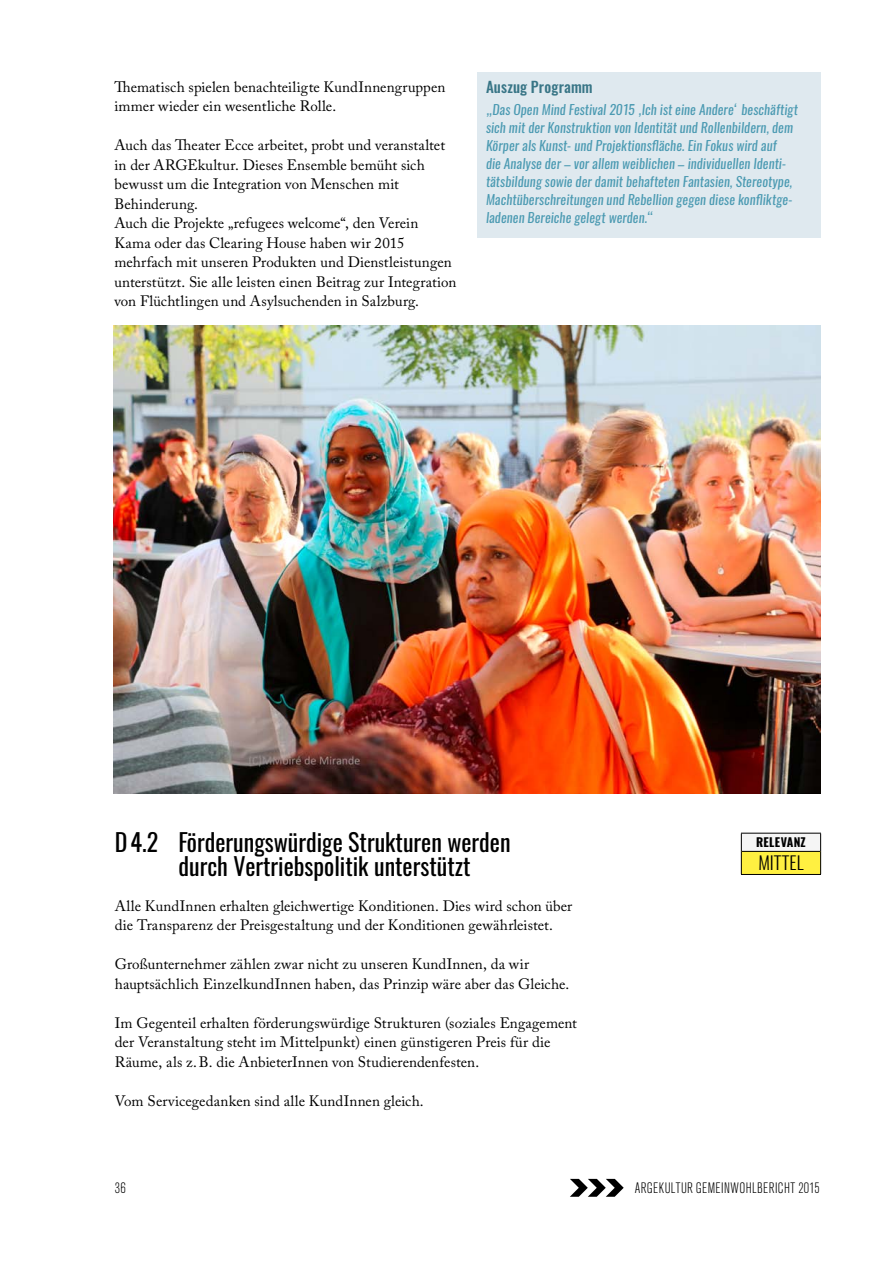
<style>
.page{position:relative;width:893px;height:1263px;background:#fff}
.page>*{position:absolute;margin:0;border:0;box-sizing:border-box;transform-origin:0 0}
.t1{font:24px/24px "Oswald";color:#000}
.t2{font:300 18px "Oswald";color:#000}
.t3{font:15px/19.5px "Adobe Caslon Pro";letter-spacing:.005em;color:#000}
.t4{font:300 condensed 15px "Akzidenz Grotesk Std";letter-spacing:.02em;color:#000}
.t5{font:500 15px "Oswald";letter-spacing:.01em;color:#387586}
.t6{font:300 14.85px "DIN Cond";letter-spacing:-.02em;color:#000}
.t7{font:italic 13.5px/18px "Oswald";letter-spacing:.01em;color:#4b9ab2}
.t8{font:700 12px "Oswald";letter-spacing:.025em;color:#000}
.s1{font-weight:900}
</style>
<div class="page">
<svg style="left:570px;top:1179px;width:54px;height:18px"></svg>
<img style="left:113px;top:326px;width:708px;height:468px">
<div style="left:741px;top:833px;width:80px;height:18px;background:#f5f5f5"></div>
<div style="left:741px;top:851px;width:80px;height:23px;background:#fff041"></div>
<hr style="left:741px;top:833px;width:80px;height:1px;background:#000">
<svg style="left:741px;top:833px;width:1px;height:41px"></svg>
<svg style="left:820px;top:833px;width:1px;height:41px"></svg>
<hr style="left:741px;top:874px;width:80px;height:1px;background:#000">
<hr style="left:742px;top:851px;width:78px;height:1px;background:#000">
<div style="left:477px;top:72px;width:344px;height:165px;background:#dfe9ef"></div>
<p class="t3" style="left:114px;top:77px;width:333px">Thematisch spielen benachteiligte KundInnengruppen immer wieder ein wesentliche Rolle.</p>
<p class="t3" style="left:114px;top:135px;width:343px">Auch das Theater Ecce arbeitet, probt und veranstaltet in der ARGEkultur. Dieses Ensemble bemüht sich bewusst um die Integration von Menschen mit Behinderung.<br>Auch die Projekte „refugees welcome“, den Verein Kama oder das Clearing House haben wir 2015 mehrfach mit unseren Produkten und Dienstleistungen unterstützt. Sie alle leisten einen Beitrag zur Integration von Flüchtlingen und Asylsuchenden in Salzburg.</p>
<p class="t5" style="left:486px;top:76px;width:108px">Auszug Programm</p>
<p class="t7" style="left:486px;top:101px;width:314px">„Das Open Mind Festival 2015 ‚Ich ist eine Andere‘ beschäftigt sich mit der Konstruktion von Identität und Rollenbildern, dem Körper als Kunst- und Projektionsfläche. Ein Fokus wird auf<br>die Analyse der – vor allem weiblichen – individuellen Identi&shy;tätsbildung sowie der damit behafteten Fantasien, Stereotype, Machtüberschreitungen und Rebellion gegen diese konfliktge&shy;ladenen Bereiche gelegt werden.“</p>
<h1 class="t1" style="left:179px;top:831px;width:333px;text-indent:-64px">D4.2 Förderungswürdige Strukturen werden durch Vertriebspolitik unterstützt</h1>
<p class="t3" style="left:115px;top:896px;width:459px">Alle KundInnen erhalten gleichwertige Konditionen. Dies wird schon über die Transparenz der Preisgestaltung und der Konditionen gewährleistet.</p>
<p class="t3" style="left:115px;top:954px;width:456px">Großunternehmer zählen zwar nicht zu unseren KundInnen, da wir hauptsächlich EinzelkundInnen haben, das Prinzip wäre aber das Gleiche.</p>
<p class="t3" style="left:115px;top:1013px;width:464px">Im Gegenteil erhalten förderungswürdige Strukturen (soziales Engagement der Veranstaltung steht im Mittelpunkt) einen günstigeren Preis für die<br>Räume, als z.B. die AnbieterInnen von Studierendenfesten.</p>
<p class="t3" style="left:115px;top:1091px;width:310px">Vom Servicegedanken sind alle KundInnen gleich.</p>
<p class="t8" style="left:756px;top:834px;width:51px">RELEVANZ</p>
<p class="t2" style="left:758px;top:851px;width:9px">MITTEL</p>
<p class="t4" style="left:115px;top:1180px;width:12px">36</p>
<p class="t6" style="left:628px;top:1179px;width:166px"><span class="s1">ARGE</span>KULTUR TÄTIGKEITSBERICHT 2015</p>
<p class="t4" style="left:635px;top:1180px;width:187px">ARGEKULTUR GEMEINWOHLBERICHT 2015</p>
</div>
